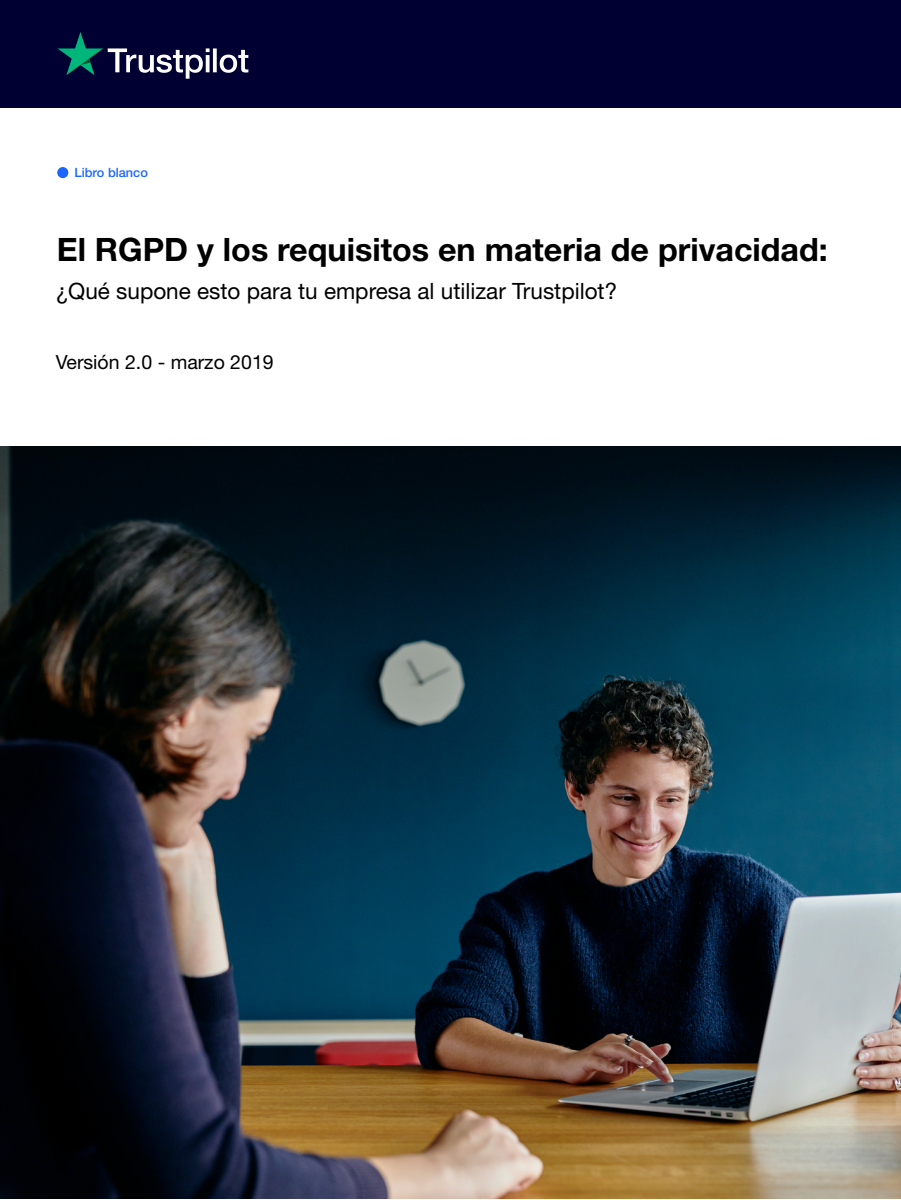
<style>
.page{position:relative;width:901px;height:1200px;background:#fff}
.page>*{position:absolute;margin:0;border:0;box-sizing:border-box;transform-origin:0 0}
.t1{font:700 32.25px "Helvetica Neue LT Pro";color:#000}
.t2{font:22.5px "Helvetica Neue LT Pro";color:#000}
.t3{font:19.5px "Helvetica Neue LT Pro";color:#000}
.t4{font:500 12.75px "Helvetica Neue LT Pro";color:#1a66ff}
</style>
<div class="page">
<div style="left:0;top:1px;width:900px;height:107px;background:#000032"></div>
<svg style="left:58px;top:32px;width:190px;height:47px"></svg>
<div style="left:57px;top:167px;width:11px;height:11px;background:#1a66ff;border-radius:50%"></div>
<img style="left:0;top:446px;width:900px;height:753px">
<p class="t4" style="left:74px;top:165px;width:75px">Libro blanco</p>
<h1 class="t1" style="left:57px;top:230px;width:772px">El RGPD y los requisitos en materia de privacidad:</h1>
<p class="t2" style="left:56px;top:277px;width:562px">¿Qué supone esto para tu empresa al utilizar Trustpilot?</p>
<p class="t3" style="left:56px;top:350px;width:219px">Versión 2.0 - marzo 2019</p>
</div>
